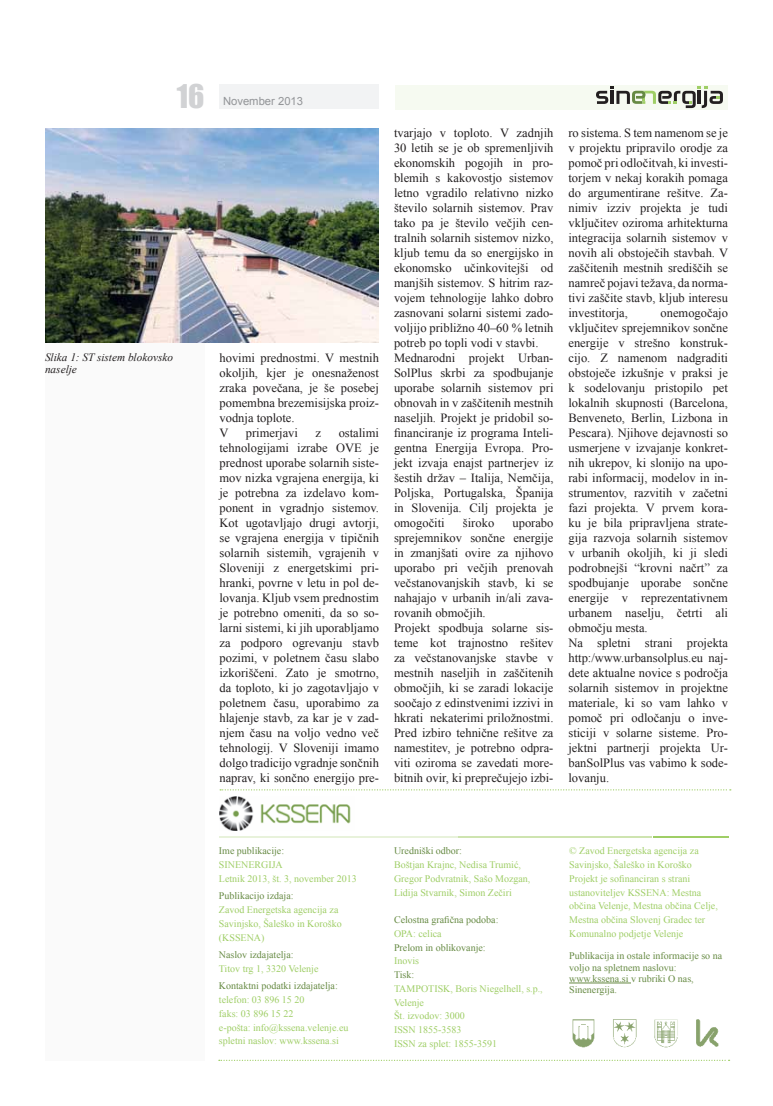
<style>
.page{position:relative;width:773px;height:1106px;background:#fff}
.page>*{position:absolute;margin:0;border:0;box-sizing:border-box;transform-origin:0 0}
.t1{font:30px "Impact";color:#d1d2d4}
.t2{font:12.5px/15px "Times New Roman";color:#231f20}
.t3{font:italic 11.25px/12.5px "Times New Roman";color:#231f20}
.t4{font:11.25px "Arial";color:#939598}
.t5{font:10px/13.8px "Times New Roman";color:#9fce66}
.t6{font:10px/11.2px "Times New Roman";color:#668a43}
</style>
<div class="page">
<div style="left:219px;top:84px;width:160px;height:25px;background:#f2f3f4"></div>
<div style="left:395px;top:85px;width:332px;height:25px;background:#f6faf1"></div>
<div style="left:45px;top:128px;width:159px;height:933px;background:#fafafa"></div>
<svg style="left:596px;top:86px;width:126px;height:22px"></svg>
<hr style="left:569px;top:982px;width:62px;height:1px;background:#668a43">
<img style="left:572px;top:1019px;width:147px;height:29px">
<hr style="left:652px;top:836px;width:76px;height:2px;background:#9fce66">
<hr style="left:457px;top:836px;width:195px;height:2px;background:#cee4b0">
<hr style="left:219px;top:836px;width:238px;height:2px;background:#e8f2db">
<svg style="left:220px;top:789px;width:510px;height:1px"></svg>
<svg style="left:219px;top:1059px;width:510px;height:2px"></svg>
<img style="left:219px;top:796px;width:132px;height:34px">
<img style="left:45px;top:128px;width:334px;height:214px">
<h1 class="t1" style="left:177px;top:73px;width:29px">16</h1>
<p class="t3" style="left:45px;top:351px;width:129px">Slika 1: ST sistem blokovsko naselje</p>
<p class="t4" style="left:223px;top:93px;width:82px">November 2013</p>
<p class="t2" style="left:219px;top:350px;width:161px">hovimi prednostmi. V mestnih okoljih, kjer je onesnaženost zraka povečana, je še posebej pomembna brezemisijska proiz&shy;vodnja toplote.<br>V</p>
<p class="t2" style="left:246px;top:425px;width:54px">primerjavi</p>
<p class="t2" style="left:315px;top:425px;width:7px">z</p>
<p class="t2" style="left:219px;top:425px;width:161px;text-align:justify;text-indent:119px">ostalimi tehnologijami izrabe OVE je prednost uporabe solarnih siste&shy;mov nizka vgrajena energija, ki je potrebna za izdelavo kom&shy;ponent in vgradnjo sistemov.<br>Kot ugotavljajo drugi avtorji, se vgrajena energija v tipičnih solarnih sistemih, vgrajenih v Sloveniji z energetskimi pri&shy;hranki, povrne v letu in pol de&shy;lovanja. Kljub vsem prednostim je potrebno omeniti, da so so&shy;larni sistemi, ki jih uporabljamo za podporo ogrevanju stavb pozimi, v poletnem času slabo izkoriščeni. Zato je smotrno, da toploto, ki jo zagotavljajo v poletnem času, uporabimo za hlajenje stavb, za kar je v zad&shy;njem času na voljo vedno več tehnologij. V Sloveniji imamo dolgo tradicijo vgradnje sončnih naprav, ki sončno energijo pre-</p>
<p class="t2" style="left:394px;top:125px;width:161px">tvarjajo v toploto. V zadnjih<br>30 letih se je ob spremenljivih ekonomskih pogojih in pro&shy;blemih s kakovostjo sistemov letno vgradilo relativno nizko število solarnih sistemov. Prav tako pa je število večjih cen&shy;tralnih solarnih sistemov nizko, kljub temu da so energijsko in ekonomsko učinkovitejši od manjših sistemov. S hitrim raz&shy;vojem tehnologije lahko dobro zasnovani solarni sistemi zado&shy;voljijo približno 40–60 % letnih potreb po topli vodi v stavbi.<br>Mednarodni projekt Urban-<br>SolPlus skrbi za spodbujanje uporabe solarnih sistemov pri obnovah in v zaščitenih mestnih naseljih. Projekt je pridobil so&shy;financiranje iz programa Inteli&shy;gentna Energija Evropa. Pro&shy;jekt izvaja enajst partnerjev iz šestih držav – Italija, Nemčija,<br>Poljska, Portugalska, Španija in Slovenija. Cilj projekta je omogočiti</p>
<p class="t2" style="left:394px;top:515px;width:161px;text-indent:118px">uporabo sprejemnikov sončne energije in zmanjšati ovire za njihovo uporabo pri večjih prenovah večstanovanjskih stavb, ki se nahajajo v urbanih in/ali zava&shy;rovanih območjih.<br>Projekt spodbuja solarne sis&shy;teme kot trajnostno rešitev za večstanovanjske stavbe v mestnih naseljih in zaščitenih območjih, ki se zaradi lokacije soočajo z edinstvenimi izzivi in hkrati nekaterimi priložnostmi.<br>Pred izbiro tehnične rešitve za namestitev, je potrebno odpra&shy;viti oziroma se zavedati more&shy;bitnih ovir, ki preprečujejo izbi-</p>
<p class="t2" style="left:463px;top:515px;width:33px">široko</p>
<p class="t2" style="left:568px;top:125px;width:161px;text-align:justify">ro sistema. S tem namenom se je v projektu pripravilo orodje za pomoč pri odločitvah, ki investi&shy;torjem v nekaj korakih pomaga do argumentirane rešitve. Za&shy;nimiv izziv projekta je tudi vključitev oziroma arhitekturna integracija solarnih sistemov v novih ali obstoječih stavbah. V zaščitenih mestnih središčih se namreč pojavi težava, da norma&shy;tivi zaščite stavb, kljub interesu investitorja,</p>
<p class="t2" style="left:568px;top:305px;width:161px;text-indent:92px">onemogočajo vključitev sprejemnikov sončne energije v strešno konstruk&shy;cijo. Z namenom nadgraditi obstoječe izkušnje v praksi je k sodelovanju pristopilo pet lokalnih skupnosti (Barcelona,<br>Benveneto, Berlin, Lizbona in<br>Pescara). Njihove dejavnosti so usmerjene v izvajanje konkret&shy;nih ukrepov, ki slonijo na upo&shy;rabi informacij, modelov in in&shy;strumentov, razvitih v začetni fazi projekta. V prvem kora&shy;ku je bila pripravljena strate&shy;gija razvoja solarnih sistemov v urbanih okoljih, ki ji sledi podrobnejši “krovni načrt” za spodbujanje uporabe sončne energije v reprezentativnem urbanem naselju, četrti ali območju mesta.<br>Na spletni strani projekta http:/www.urbansolplus.eu naj&shy;dete aktualne novice s področja solarnih sistemov in projektne materiale, ki so vam lahko v pomoč pri odločanju o inve&shy;sticiji v solarne sisteme. Pro&shy;jektni partnerji projekta Ur&shy;banSolPlus vas vabimo k sode&shy;lovanju.</p>
<p class="t6" style="left:219px;top:845px;width:67px">Ime publikacije:</p>
<p class="t5" style="left:219px;top:857px;width:139px">SINENERGIJA<br>Letnik 2013, št. 3, november 2013</p>
<p class="t6" style="left:219px;top:890px;width:76px">Publikacijo izdaja:</p>
<p class="t5" style="left:219px;top:902px;width:124px">Zavod Energetska agencija za<br>Savinjsko, Šaleško in Koroško (KSSENA)</p>
<p class="t6" style="left:219px;top:949px;width:76px">Naslov izdajatelja:</p>
<p class="t5" style="left:219px;top:961px;width:101px">Titov trg 1, 3320 Velenje</p>
<p class="t6" style="left:219px;top:980px;width:120px">Kontaktni podatki izdajatelja:</p>
<p class="t5" style="left:219px;top:992px;width:131px">telefon: 03 896 15 20<br>faks: 03 896 15 22<br>e-pošta: info@kssena.velenje.eu spletni naslov: www.kssena.si</p>
<p class="t6" style="left:394px;top:845px;width:70px">Uredniški odbor:</p>
<p class="t5" style="left:394px;top:857px;width:138px">Boštjan Krajnc, Nedisa Trumić,<br>Gregor Podvratnik, Sašo Mozgan,<br>Lidija Stvarnik, Simon Zečiri</p>
<p class="t6" style="left:394px;top:914px;width:106px">Celostna grafična podoba:</p>
<p class="t5" style="left:394px;top:926px;width:49px">OPA: celica</p>
<p class="t6" style="left:394px;top:941px;width:93px">Prelom in oblikovanje:</p>
<p class="t5" style="left:394px;top:954px;width:26px">Inovis</p>
<p class="t6" style="left:394px;top:969px;width:22px">Tisk:</p>
<p class="t5" style="left:394px;top:981px;width:150px">TAMPOTISK, Boris Niegelhell, s.p.,<br>Velenje<br>Št. izvodov: 3000<br>ISSN 1855-3583<br>ISSN za splet: 1855-3591</p>
<p class="t5" style="left:569px;top:844px;width:150px">© Zavod Energetska agencija za<br>Savinjsko, Šaleško in Koroško<br>Projekt je sofinanciran s strani ustanoviteljev KSSENA: Mestna občina Velenje, Mestna občina Celje,<br>Mestna občina Slovenj Gradec ter<br>Komunalno podjetje Velenje</p>
<p class="t6" style="left:569px;top:950px;width:155px">Publikacija in ostale informacije so na voljo na spletnem naslovu: www.kssena.si v rubriki O nas,<br>Sinenergija.</p>
</div>
